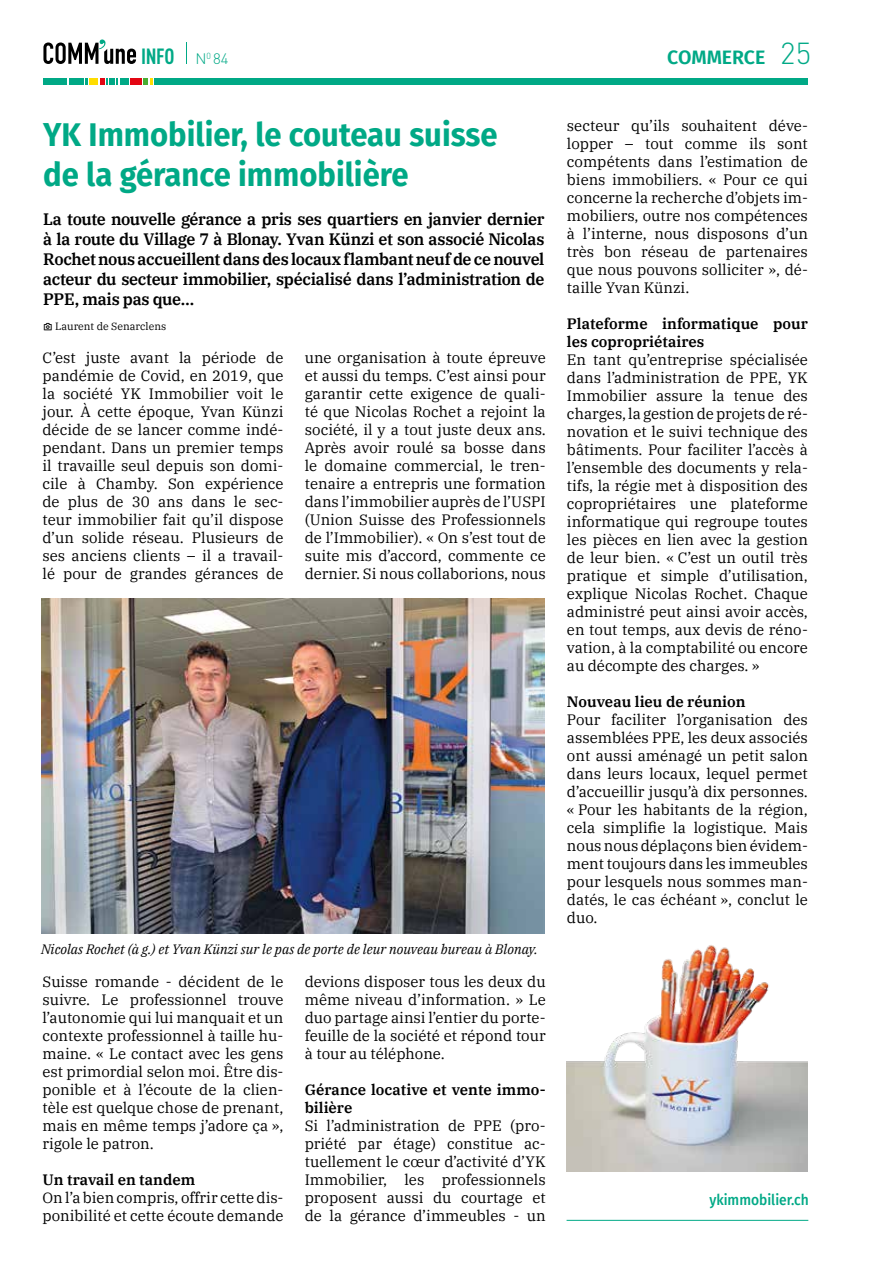
<style>
.page{position:relative;width:893px;height:1263px;background:#fff}
.page>*{position:absolute;margin:0;border:0;box-sizing:border-box;transform-origin:0 0}
.t1{font:700 33px/39.6px "Fira Sans";color:#00a986;scale:.94 1}
.t2{font:700 condensed 21.75px "DIN Pro";color:#00a986}
.t3{font:600 19.5px "Fira Sans";color:#00a986}
.t4{font:600 16.5px/19.8px "IBM Plex Serif";letter-spacing:-.015em;color:#000;text-align:justify}
.t5{font:15px/18px "IBM Plex Serif";color:#000;text-align:justify}
.t6{font:600 15px/18px "IBM Plex Serif";color:#000}
.t7{font:500 15px "Fira Sans";color:#00a986;scale:.92 1}
.t8{font:italic 13.5px "IBM Plex Serif";color:#000}
.t9{font:10.5px "IBM Plex Serif";color:#000}
.s1{font-weight:300;font-stretch:normal;font-size:15px}
.s2{font-family:"DIN Pro";font-weight:300;font-size:30px}
</style>
<div class="page">
<svg style="left:186px;top:43px;width:1px;height:21px"></svg>
<div style="left:154px;top:79px;width:654px;height:6px;background:#00a986"></div>
<div style="left:69px;top:79px;width:14px;height:6px;background:#00a986"></div>
<svg style="left:85px;top:79px;width:3px;height:6px"></svg>
<div style="left:43px;top:79px;width:24px;height:6px;background:#00a986"></div>
<div style="left:89px;top:79px;width:9px;height:6px;background:#fd0"></div>
<svg style="left:143px;top:79px;width:9px;height:6px"></svg>
<div style="left:130px;top:79px;width:11px;height:6px;background:#e30613"></div>
<div style="left:120px;top:79px;width:8px;height:6px;background:#00a986"></div>
<svg style="left:100px;top:79px;width:18px;height:6px"></svg>
<svg style="left:43px;top:39px;width:93px;height:25px"></svg>
<hr style="left:567px;top:1220px;width:241px;height:1px;background:#00a986">
<img style="left:42px;top:599px;width:503px;height:335px">
<img style="left:567px;top:945px;width:241px;height:226px">
<h2 class="t2" style="left:141px;top:40px;width:89px">INFO <span class="s1">N</span><sup>0</sup> <span class="s1">84</span></h2>
<h3 class="t3" style="left:667px;top:41px;width:145px">COMMERCE <span class="s2">25</span></h3>
<h1 class="t1" style="left:43px;top:113px;width:485px">YK Immobilier, le couteau suisse de la gérance immobilière</h1>
<p class="t4" style="left:43px;top:208px;width:503px">La toute nouvelle gérance a pris ses quartiers en janvier dernier à la route du Village 7 à Blonay. Yvan Künzi et son associé Nicolas Rochet nous accueillent dans des locaux flambant neuf de ce nouvel acteur du secteur immobilier, spécialisé dans l’administration de PPE, mais pas que…</p>
<p class="t9" style="left:55px;top:318px;width:112px">Laurent de Senarclens</p>
<p class="t5" style="left:43px;top:348px;width:242px">C’est juste avant la période de pandémie de Covid, en 2019, que la société YK Immobilier voit le jour. À cette époque, Yvan Künzi décide de se lancer comme indé&shy;pendant. Dans un premier temps il travaille seul depuis son domi&shy;cile à Chamby. Son expérience de plus de 30 ans dans le sec&shy;teur immobilier fait qu’il dispose d’un solide réseau. Plusieurs de ses anciens clients – il a travail&shy;lé pour de grandes gérances de</p>
<p class="t5" style="left:305px;top:348px;width:242px">une organisation à toute épreuve et aussi du temps. C’est ainsi pour garantir cette exigence de quali&shy;té que Nicolas Rochet a rejoint la société, il y a tout juste deux ans.<br>Après avoir roulé sa bosse dans le domaine commercial, le tren&shy;tenaire a entrepris une formation dans l’immobilier auprès de l’USPI (Union Suisse des Professionnels de l’Immobilier). « On s’est tout de suite mis d’accord, commente ce dernier. Si nous collaborions, nous</p>
<p class="t8" style="left:41px;top:939px;width:498px">Nicolas Rochet (à g.) et Yvan Künzi sur le pas de porte de leur nouveau bureau à Blonay.</p>
<p class="t5" style="left:43px;top:971px;width:242px">Suisse romande - décident de le suivre. Le professionnel trouve l’autonomie qui lui manquait et un contexte professionnel à taille hu&shy;maine. « Le contact avec les gens est primordial selon moi. Être dis&shy;ponible et à l’écoute de la clien&shy;tèle est quelque chose de prenant, mais en même temps j’adore ça », rigole le patron.</p>
<p class="t6" style="left:43px;top:1169px;width:154px">Un travail en tandem</p>
<p class="t5" style="left:43px;top:1187px;width:242px">On l’a bien compris, offrir cette dis&shy;ponibilité et cette écoute demande</p>
<p class="t5" style="left:305px;top:971px;width:242px">devions disposer tous les deux du même niveau d’information. » Le duo partage ainsi l’entier du porte&shy;feuille de la société et répond tour à tour au téléphone.</p>
<p class="t6" style="left:305px;top:1079px;width:242px">Gérance locative et vente immo&shy;bilière</p>
<p class="t5" style="left:305px;top:1115px;width:242px">Si l’administration de PPE (pro&shy;priété par étage) constitue ac&shy;tuellement le cœur d’activité d’YK Immobilier, les professionnels proposent aussi du courtage et de la gérance d’immeubles - un</p>
<p class="t5" style="left:567px;top:115px;width:242px">secteur qu’ils souhaitent déve&shy;lopper – tout comme ils sont compétents dans l’estimation de biens immobiliers. « Pour ce qui concerne la recherche d’objets im&shy;mobiliers, outre nos compétences à l’interne, nous disposons d’un très bon réseau de partenaires que nous pouvons solliciter », dé&shy;taille Yvan Künzi.</p>
<p class="t6" style="left:567px;top:313px;width:242px">Plateforme informatique pour les copropriétaires</p>
<p class="t5" style="left:567px;top:349px;width:242px">En tant qu’entreprise spécialisée dans l’administration de PPE, YK Immobilier assure la tenue des charges, la gestion de projets de ré&shy;novation et le suivi technique des bâtiments. Pour faciliter l’accès à l’ensemble des documents y rela&shy;tifs, la régie met à disposition des copropriétaires une plateforme informatique qui regroupe toutes les pièces en lien avec la gestion de leur bien. « C’est un outil très pratique et simple d’utilisation, explique Nicolas Rochet. Chaque administré peut ainsi avoir accès, en tout temps, aux devis de réno&shy;vation, à la comptabilité ou encore au décompte des charges. »</p>
<p class="t6" style="left:567px;top:691px;width:180px">Nouveau lieu de réunion</p>
<p class="t5" style="left:567px;top:709px;width:242px">Pour faciliter l’organisation des assemblées PPE, les deux associés ont aussi aménagé un petit salon dans leurs locaux, lequel permet d’accueillir jusqu’à dix personnes. « Pour les habitants de la région, cela simplifie la logistique. Mais nous nous déplaçons bien évidem&shy;ment toujours dans les immeubles pour lesquels nous sommes man&shy;datés, le cas échéant », conclut le duo.</p>
<p class="t7" style="left:709px;top:1188px;width:110px">ykimmobilier.ch</p>
</div>
